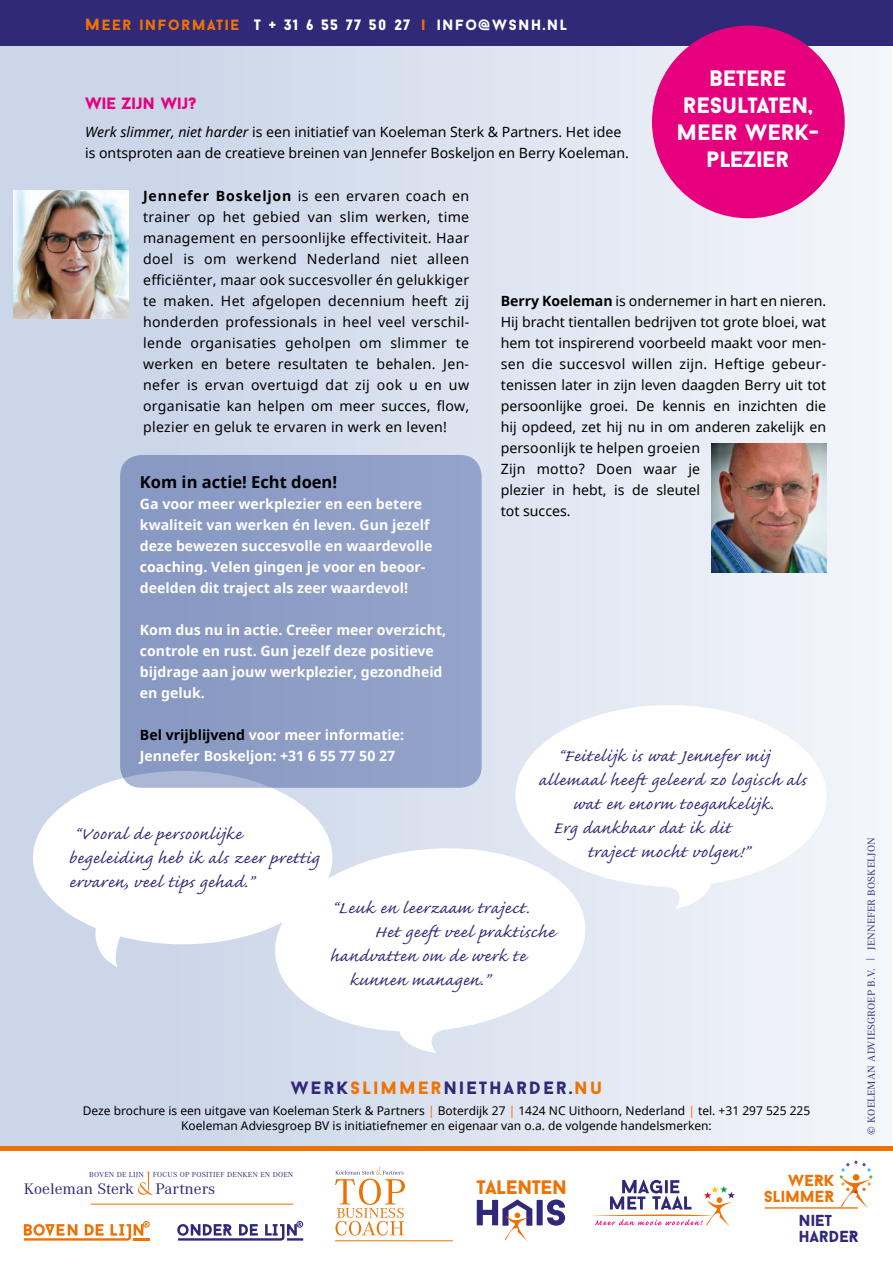
<style>
.page{position:relative;width:893px;height:1263px;background:#fff}
.page>*{position:absolute;margin:0;border:0;box-sizing:border-box;transform-origin:0 0}
.t1{font:900 22.5px/27px "Baron Neue";color:#fff;text-align:center}
.t2{font:21px/24px "Caflisch Script MM 406";letter-spacing:.02em;color:#302978;scale:1.07 1}
.t3{font:900 19.5px "Baron Neue";color:#ee7203}
.t4{font:900 18px "Baron Neue";letter-spacing:.12em;color:#302978}
.t5{font:700 16.5px "Noto Sans";color:#000}
.t6{font:900 16.5px "Baron Neue";color:#e6007d}
.t7{font:900 16.2px/15.6px "Baron Neue";color:#ee7203;text-align:right}
.t8{font:900 16.2px/15.6px "Baron Neue";color:#302978}
.t9{font:15.9px "Corporate A Pro";color:#302978;scale:1.07 1}
.t10{font:900 15px "Baron Neue";letter-spacing:.1em;color:#fff}
.t11{font:14.1px/21px "Noto Sans";color:#000}
.t12{font:700 14.1px/21px "Noto Sans";color:#fff}
.t13{font:12px/15px "Noto Sans";color:#000;text-align:center}
.t14{font:10.5px "Corporate A Pro";letter-spacing:.02em;color:#302978;scale:1.07 1}
.t15{font:7.5px "Corporate A Pro";letter-spacing:.02em;color:#302978;scale:1.07 1}
.s1{font-size:16.5px;color:#ee7203}
.s2{color:#ee7203}
.s3{font-weight:400}
.s4{font-style:italic}
.s5{font-weight:700}
.s6{color:#000}
.s7{color:#fff}
</style>
<div class="page">
<div style="left:0;top:0;width:892px;height:1146px;background:linear-gradient(to right,#c5d1e6,#f2f5f9)"></div>
<div style="left:0;top:0;width:893px;height:46px;background:#302978"></div>
<svg style="left:138px;top:1172px;width:15px;height:23px"></svg>
<hr style="left:91px;top:1204px;width:202px;height:1px;background:#ee7203">
<div style="left:652px;top:26px;width:193px;height:192px;background:#e6007d;border-radius:50%"></div>
<svg style="left:335px;top:1166px;width:70px;height:69px"></svg>
<hr style="left:335px;top:1240px;width:118px;height:1px;background:#ee7203">
<svg style="left:592px;top:1180px;width:143px;height:46px"></svg>
<svg style="left:477px;top:1199px;width:88px;height:42px"></svg>
<svg style="left:177px;top:1221px;width:126px;height:19px"></svg>
<svg style="left:24px;top:1221px;width:126px;height:19px"></svg>
<hr style="left:765px;top:1207px;width:93px;height:1px;background:#ee7203">
<svg style="left:838px;top:1161px;width:34px;height:48px"></svg>
<img style="left:14px;top:190px;width:114px;height:129px">
<img style="left:712px;top:444px;width:115px;height:128px">
<svg style="left:515px;top:704px;width:312px;height:205px"></svg>
<svg style="left:270px;top:841px;width:320px;height:212px"></svg>
<svg style="left:33px;top:771px;width:300px;height:199px"></svg>
<div style="left:120px;top:455px;width:362px;height:333px;background:#8d9dc6;border-radius:21px"></div>
<hr style="left:0;top:1146px;width:893px;height:4px;background:#ee7203">
<p class="t10" style="left:85px;top:15px;width:484px"><span class="s1">M</span><span class="s2">EER INFORMATIE</span> T + 31 6 55 77 50 27 <span class="s2">|</span> INFO<span class="s3">@</span>WSNH.NL</p>
<p class="t6" style="left:85px;top:92px;width:113px">WIE ZIJN WIJ?</p>
<p class="t11" style="left:85px;top:121px;width:545px"><span class="s4">Werk slimmer, niet harder</span> is een initiatief van Koeleman Sterk &amp; Partners. Het idee is ontsproten aan de creatieve breinen van Jennefer Boskeljon en Berry Koeleman.</p>
<h1 class="t1" style="left:677px;top:65px;width:144px">BETERE<br>RESULTATEN,<br>MEER WERK-<br>PLEZIER</h1>
<p class="t11" style="left:143px;top:185px;width:328px;text-align:justify"><span class="s5">Jennefer Boskeljon</span> is een ervaren coach en trainer op het gebied van slim werken, time management en persoonlijke effectiviteit. Haar doel is om werkend Nederland niet alleen efficiënter, maar ook succesvoller én gelukkiger te maken. Het afgelopen decennium heeft zij honderden professionals in heel veel verschil&shy;lende organisaties geholpen om slimmer te werken en betere resultaten te behalen. Jen&shy;nefer is ervan overtuigd dat zij ook u en uw organisatie kan helpen om meer succes, flow, plezier en geluk te ervaren in werk en leven!</p>
<p class="t5" style="left:140px;top:471px;width:199px">Kom in actie! Echt doen!</p>
<p class="t12" style="left:140px;top:493px;width:294px">Ga voor meer werkplezier en een betere kwaliteit van werken én leven. Gun jezelf deze bewezen succesvolle en waardevolle coaching. Velen gingen je voor en beoor&shy;deelden dit traject als zeer waardevol!</p>
<p class="t12" style="left:140px;top:619px;width:308px">Kom dus nu in actie. Creëer meer overzicht, controle en rust. Gun jezelf deze positieve bijdrage aan jouw werkplezier, gezondheid en geluk.</p>
<p class="t12" style="left:140px;top:724px;width:266px"><span class="s6">Bel vrijblijvend</span> voor meer informatie:<br>Jennefer Boskeljon: +31 6 55 77 50 27</p>
<h2 class="t2" style="left:69px;top:823px;width:235px">“Vooral de persoonlijke begeleiding heb ik als zeer prettig ervaren, veel tips gehad.”</h2>
<p class="t11" style="left:501px;top:290px;width:327px"><span class="s5">Berry Koeleman</span> is ondernemer in hart en nieren.<br>Hij bracht tientallen bedrijven tot grote bloei, wat hem tot inspirerend voorbeeld maakt voor men&shy;sen die succesvol willen zijn. Heftige gebeur-- tenissen later in zijn leven daagden Berry uit tot persoonlijke groei. De kennis en inzichten die hij opdeed, zet hij nu in om anderen zakelijk en persoonlijk te helpen groeien<br>Zijn motto? Doen waar je<br>plezier in hebt, is de sleutel<br>tot succes.</p>
<h2 class="t2" style="left:558px;top:745px;width:199px">“Feitelijk is wat Jennefer mij</h2>
<h2 class="t2" style="left:538px;top:769px;width:252px">allemaal heeft geleerd zo logisch als</h2>
<h2 class="t2" style="left:573px;top:793px;width:189px">wat en enorm toegankelijk.</h2>
<h2 class="t2" style="left:553px;top:817px;width:168px">Erg dankbaar dat ik dit</h2>
<h2 class="t2" style="left:587px;top:841px;width:152px">traject mocht volgen!”</h2>
<h2 class="t2" style="left:315px;top:897px;width:202px"><span class="s7">★</span>“Leuk en leerzaam traject.</h2>
<h2 class="t2" style="left:374px;top:921px;width:170px">Het geeft veel praktische</h2>
<h2 class="t2" style="left:330px;top:945px;width:185px">handvatten om de werk te</h2>
<h2 class="t2" style="left:349px;top:969px;width:132px">kunnen managen.”</h2>
<p class="t4" style="left:291px;top:1076px;width:313px">WERK<span class="s2">SLIMMER</span>NIETHARDER.<span class="s2">NU</span></p>
<p class="t13" style="left:83px;top:1103px;width:729px">Deze brochure is een uitgave van Koeleman Sterk &amp; Partners <span class="s2">|</span> Boterdijk 27 <span class="s2">|</span> 1424 NC Uithoorn, Nederland <span class="s2">|</span> tel. +31 297 525 225<br>Koeleman Adviesgroep BV is initiatiefnemer en eigenaar van o.a. de volgende handelsmerken:</p>
<p class="t15" style="left:89px;top:1169px;width:192px">BOVEN DE LIJN FOCUS OP POSITIEF DENKEN EN DOEN</p>
<p class="t9" style="left:24px;top:1178px;width:105px">Koeleman Sterk</p>
<p class="t9" style="left:156px;top:1178px;width:58px">Partners</p>
<h3 class="t3" style="left:477px;top:1175px;width:92px">TALENTEN</h3>
<p class="t7" style="left:764px;top:1172px;width:72px">WERK<br>SLIMMER</p>
<p class="t14" style="left:864px;top:1134px;width:279px;rotate:-90deg"><span class="s5">©</span> KOELEMAN ADVIESGROEP B.V. | JENNEFER BOSKELJON</p>
<p class="t8" style="left:799px;top:1212px;width:61px">NIET<br>HARDER</p>
</div>
